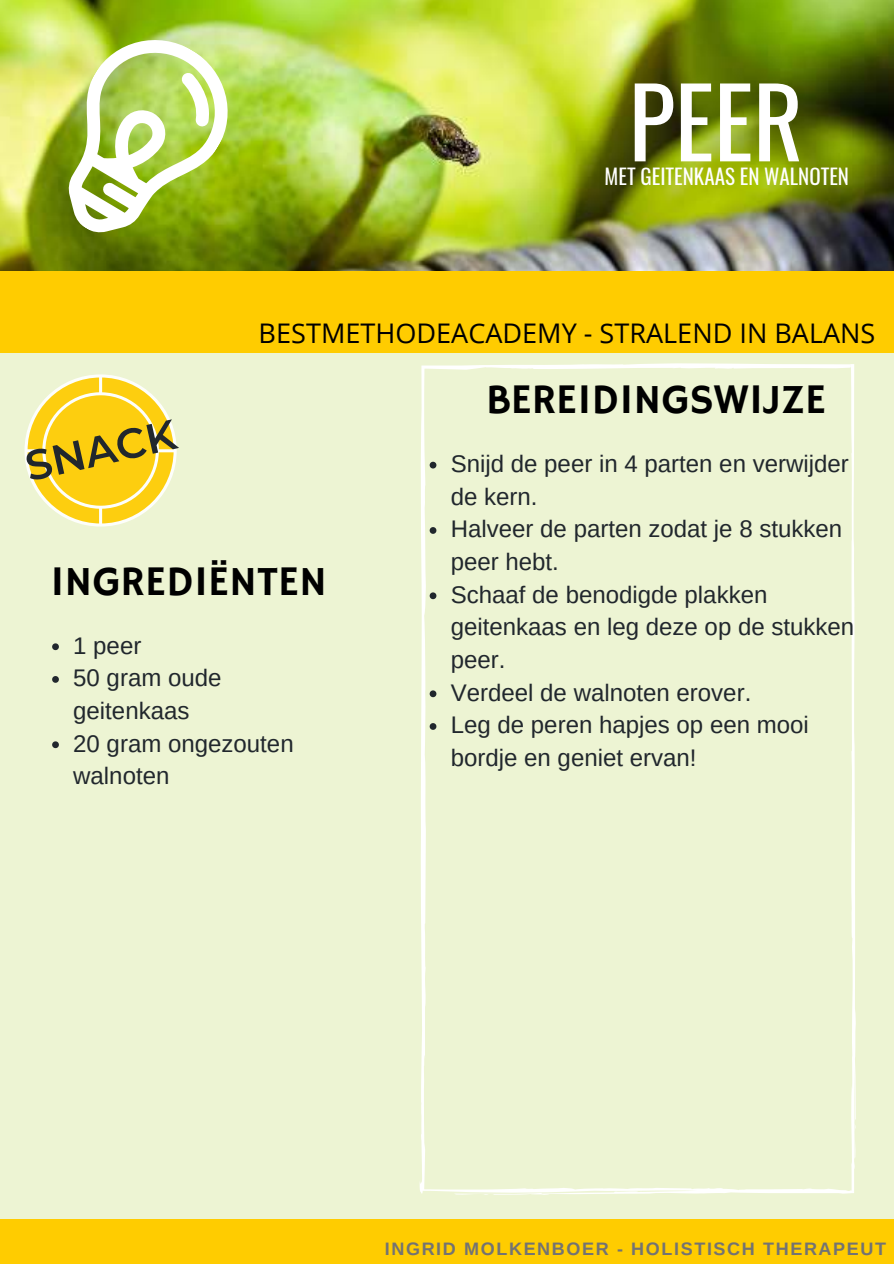
<style>
.page{position:relative;width:894px;height:1264px;background:#fff}
.page>*{position:absolute;margin:0;border:0;box-sizing:border-box;transform-origin:0 0}
.t1{font:96.15px "Oswald";color:#fff}
.t2{font:42px "Hammersmith One";color:#000}
.t3{font:600 42px "Montserrat";color:#21272d}
.t4{font:27px "Open Sans";color:#000}
.t5{font:24px/32.7px "Arimo";color:#21272d}
.t6{font:21px "Oswald";color:#fff}
.t7{font:700 18px "Arimo";letter-spacing:.09em;color:#737373}
</style>
<div class="page">
<div style="left:0;top:270px;width:893px;height:131px;background:#fc0"></div>
<div style="left:0;top:353px;width:893px;height:896px;background:#edf4d3"></div>
<div style="left:0;top:1219px;width:893px;height:44px;background:#fc0"></div>
<svg style="left:419px;top:363px;width:436px;height:832px"></svg>
<svg style="left:25px;top:374px;width:152px;height:152px"></svg>
<svg style="left:429px;top:462px;width:7px;height:6px"></svg>
<svg style="left:429px;top:527px;width:7px;height:7px"></svg>
<svg style="left:429px;top:592px;width:7px;height:7px"></svg>
<svg style="left:429px;top:690px;width:7px;height:7px"></svg>
<svg style="left:429px;top:723px;width:7px;height:6px"></svg>
<img style="left:0;top:0;width:893px;height:270px">
<svg style="left:52px;top:643px;width:7px;height:7px"></svg>
<svg style="left:52px;top:676px;width:7px;height:6px"></svg>
<svg style="left:52px;top:741px;width:7px;height:7px"></svg>
<svg style="left:68px;top:30px;width:170px;height:203px"></svg>
<h1 class="t1" style="left:628px;top:37px;width:176px">PEER</h1>
<p class="t6" style="left:604px;top:158px;width:246px">MET GEITENKAAS EN WALNOTEN</p>
<p class="t4" style="left:258px;top:314px;width:618px">BESTMETHODEACADEMY - STRALEND IN BALANS</p>
<h2 class="t3" style="left:19px;top:438px;width:155px;rotate:-13deg">SNACK</h2>
<h2 class="t2" style="left:50px;top:557px;width:278px">INGREDIËNTEN</h2>
<p class="t5" style="left:73px;top:629px;width:222px">1 peer<br>50 gram oude geitenkaas<br>20 gram ongezouten walnoten</p>
<h2 class="t2" style="left:486px;top:375px;width:341px">BEREIDINGSWIJZE</h2>
<p class="t5" style="left:450px;top:447px;width:405px">Snijd de peer in 4 parten en verwijder de kern.<br>Halveer de parten zodat je 8 stukken peer hebt.<br>Schaaf de benodigde plakken geitenkaas en leg deze op de stukken peer.<br>Verdeel de walnoten erover.<br>Leg de peren hapjes op een mooi bordje en geniet ervan!</p>
<p class="t7" style="left:385px;top:1236px;width:502px">INGRID MOLKENBOER - HOLISTISCH THERAPEUT</p>
</div>
